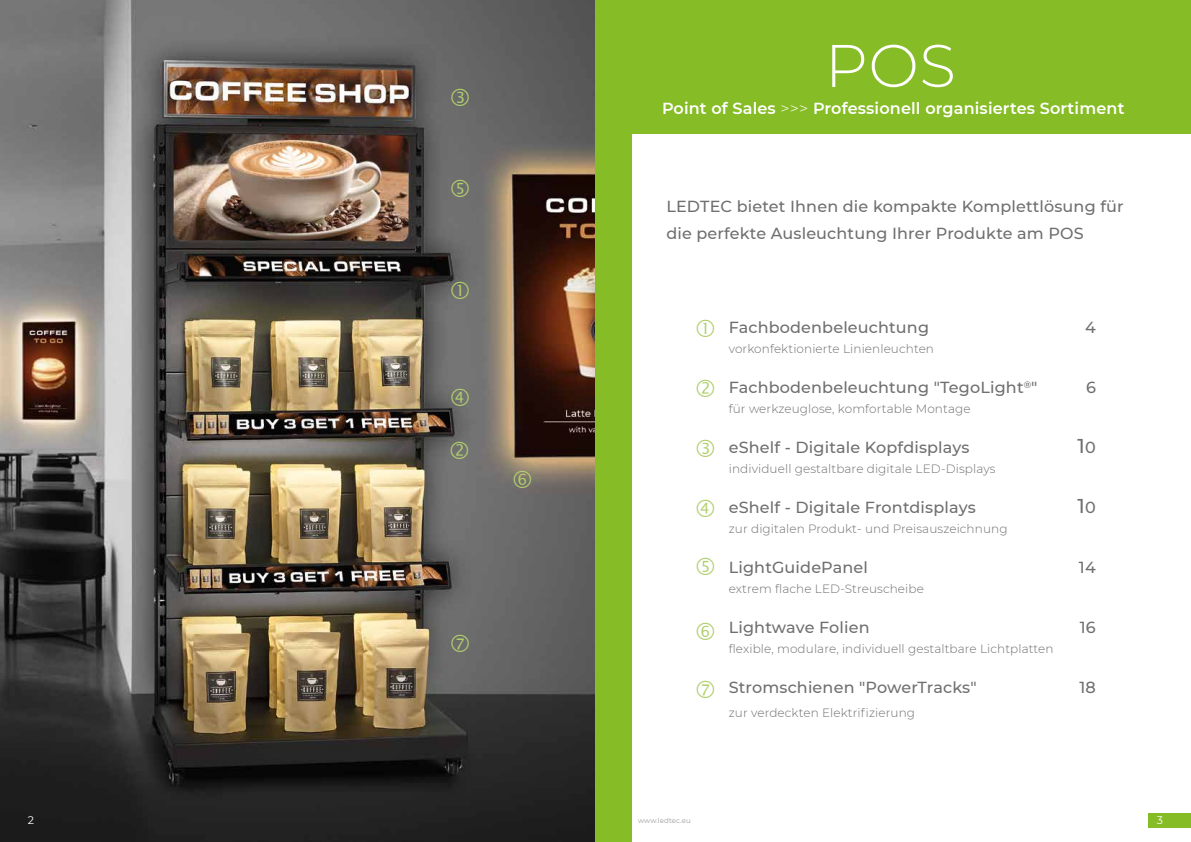
<style>
.page{position:relative;width:1191px;height:842px;background:#fff}
.page>*{position:absolute;margin:0;border:0;box-sizing:border-box;transform-origin:0 0}
.t1{font:300 60px "Montserrat";color:#fff}
.t2{font:500 20px "Montserrat";color:#706f6f}
.t3{font:500 16px/27px "Montserrat";letter-spacing:.01em;color:#706f6f}
.t4{font:600 16px "Montserrat";letter-spacing:.01em;color:#fff}
.t5{font:300 12px "Montserrat";letter-spacing:.01em;color:#706f6f}
.t6{font:11px "Montserrat";color:#fff}
.t7{font:7px "Montserrat";letter-spacing:.01em;color:#9d9d9c}
.s1{font-weight:300}
.s2{font-size:16px}
</style>
<div class="page">
<div style="left:1148px;top:814px;width:43px;height:14px;background:#86bc25"></div>
<img style="left:0;top:0;width:595px;height:842px">
<div style="left:595px;top:0;width:596px;height:133px;background:#86bc25"></div>
<div style="left:595px;top:0;width:37px;height:842px;background:#86bc25"></div>
<svg style="left:451px;top:282px;width:18px;height:17px"></svg>
<svg style="left:451px;top:441px;width:17px;height:18px"></svg>
<svg style="left:451px;top:389px;width:18px;height:17px"></svg>
<svg style="left:451px;top:88px;width:18px;height:18px"></svg>
<svg style="left:451px;top:180px;width:18px;height:17px"></svg>
<svg style="left:451px;top:634px;width:18px;height:18px"></svg>
<svg style="left:514px;top:471px;width:17px;height:17px"></svg>
<p class="t6" style="left:28px;top:813px;width:8px">2</p>
<h1 class="t1" style="left:825px;top:25px;width:132px">POS</h1>
<p class="t4" style="left:662px;top:97px;width:464px">Point of Sales <span class="s1">&gt;&gt;&gt;</span> Professionell organisiertes Sortiment</p>
<p class="t3" style="left:666px;top:193px;width:459px">LEDTEC bietet Ihnen die kompakte Komplettlösung für die perfekte Ausleuchtung Ihrer Produkte am POS</p>
<p class="t3" style="left:729px;top:313px;width:202px">Fachbodenbeleuchtung</p>
<p class="t3" style="left:1085px;top:313px;width:12px">4</p>
<p class="t5" style="left:729px;top:340px;width:207px">vorkonfektionierte Linienleuchten</p>
<p class="t3" style="left:729px;top:373px;width:310px">Fachbodenbeleuchtung "TegoLight<sup>®</sup>"</p>
<p class="t3" style="left:1086px;top:373px;width:11px">6</p>
<p class="t5" style="left:729px;top:400px;width:243px">für werkzeuglose, komfortable Montage</p>
<p class="t3" style="left:729px;top:433px;width:242px">eShelf - Digitale Kopfdisplays</p>
<p class="t2" style="left:1077px;top:432px;width:20px">1<span class="s2">0</span></p>
<p class="t5" style="left:729px;top:460px;width:268px">individuell gestaltbare digitale LED-Displays</p>
<p class="t3" style="left:729px;top:493px;width:248px">eShelf - Digitale Frontdisplays</p>
<p class="t2" style="left:1077px;top:492px;width:20px">1<span class="s2">0</span></p>
<p class="t5" style="left:729px;top:520px;width:280px">zur digitalen Produkt- und Preisauszeichnung</p>
<p class="t3" style="left:729px;top:553px;width:141px">LightGuidePanel</p>
<p class="t3" style="left:1079px;top:553px;width:18px">14</p>
<p class="t5" style="left:729px;top:580px;width:197px">extrem flache LED-Streuscheibe</p>
<p class="t3" style="left:729px;top:613px;width:142px">Lightwave Folien</p>
<p class="t3" style="left:1079px;top:613px;width:17px">16</p>
<p class="t5" style="left:729px;top:640px;width:326px">flexible, modulare, individuell gestaltbare Lichtplatten</p>
<p class="t3" style="left:729px;top:673px;width:249px">Stromschienen "PowerTracks"</p>
<p class="t3" style="left:1079px;top:673px;width:18px">18</p>
<p class="t5" style="left:729px;top:704px;width:188px">zur verdeckten Elektrifizierung</p>
<p class="t7" style="left:638px;top:816px;width:54px">www.ledtec.eu</p>
<p class="t6" style="left:1157px;top:813px;width:8px">3</p>
</div>
